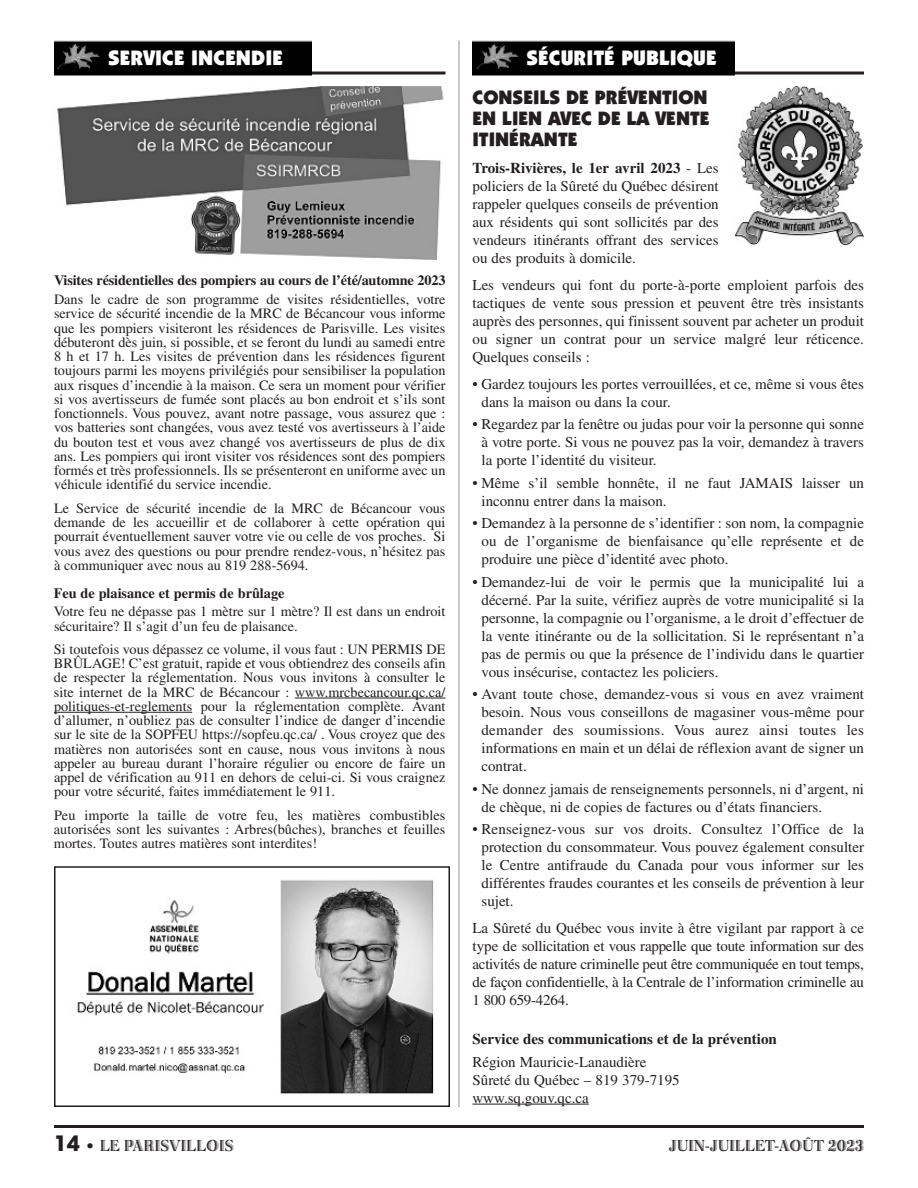
<style>
.page{position:relative;width:918px;height:1188px;background:#fff}
.page>*{position:absolute;margin:0;border:0;box-sizing:border-box;transform-origin:0 0}
.t1{font:900 21px "Itc Kabel";letter-spacing:.005em;color:#fff}
.t2{font:900 19.5px/21px "Itc Kabel";color:#231f20;text-align:justify}
.t3{font:16.5px "Bertie Plain";color:#231f20}
.t4{font:15px/18px "Times";color:#231f20;text-align:justify}
.t5{font:700 15px "Times";color:#231f20}
.t6{font:14.25px/14.2px "Times";color:#231f20;text-align:justify}
.t7{font:700 14.25px "Times";letter-spacing:-.01em;color:#231f20}
.s1{font-weight:700}
.s2{font-family:"Avant Garde";font-weight:700;font-size:21px}
.s3{font-family:"Frutiger";font-weight:900;font-style:italic;font-size:15px}
</style>
<div class="page">
<hr style="left:54px;top:1125px;width:810px;height:3px;background:#231f20">
<img style="left:77px;top:879px;width:357px;height:215px">
<div style="left:54px;top:866px;width:396px;height:241px;border:2px solid #231f20"></div>
<hr style="left:54px;top:72px;width:392px;height:3px;background:#231f20">
<img style="left:54px;top:40px;width:258px;height:36px">
<hr style="left:295px;top:698px;width:151px;height:1px;background:#231f20">
<hr style="left:54px;top:712px;width:138px;height:1px;background:#231f20">
<img style="left:57px;top:86px;width:387px;height:173px">
<hr style="left:459px;top:40px;width:1px;height:1067px;background:#939598">
<hr style="left:472px;top:72px;width:392px;height:3px;background:#231f20">
<img style="left:472px;top:40px;width:263px;height:36px">
<hr style="left:473px;top:1104px;width:116px;height:1px;background:#231f20">
<img style="left:735px;top:87px;width:129px;height:157px">
<h1 class="t1" style="left:108px;top:50px;width:176px">SERVICE INCENDIE</h1>
<p class="t7" style="left:54px;top:276px;width:393px">Visites résidentielles des pompiers au cours de l’été/automne 2023</p>
<p class="t6" style="left:54px;top:294px;width:393px">Dans le cadre de son programme de visites résidentielles, votre service de sécurité incendie de la MRC de Bécancour vous informe que les pompiers visiteront les résidences de Parisville. Les visites débuteront dès juin, si possible, et se feront du lundi au samedi entre 8 h et 17 h. Les visites de prévention dans les résidences figurent toujours parmi les moyens privilégiés pour sensibiliser la population aux risques d’incendie à la maison. Ce sera un moment pour vérifier si vos avertisseurs de fumée sont placés au bon endroit et s’ils sont fonctionnels. Vous pouvez, avant notre passage, vous assurez que : vos batteries sont changées, vous avez testé vos avertisseurs à l’aide du bouton test et vous avez changé vos avertisseurs de plus de dix ans. Les pompiers qui iront visiter vos résidences sont des pompiers formés et très professionnels. Ils se présenteront en uniforme avec un véhicule identifié du service incendie.</p>
<p class="t6" style="left:54px;top:502px;width:393px">Le Service de sécurité incendie de la MRC de Bécancour vous demande de les accueillir et de collaborer à cette opération qui pourrait éventuellement sauver votre vie ou celle de vos proches. Si vous avez des questions ou pour prendre rendez-vous, n’hésitez pas à communiquer avec nous au 819 288-5694.</p>
<p class="t7" style="left:54px;top:588px;width:232px">Feu de plaisance et permis de brûlage</p>
<p class="t6" style="left:54px;top:606px;width:393px">Votre feu ne dépasse pas 1 mètre sur 1 mètre? Il est dans un endroit sécuritaire? Il s’agit d’un feu de plaisance.</p>
<p class="t6" style="left:54px;top:643px;width:393px">Si toutefois vous dépassez ce volume, il vous faut : UN PERMIS DE BRÛLAGE! C’est gratuit, rapide et vous obtiendrez des conseils afin de respecter la réglementation. Nous vous invitons à consulter le site internet de la MRC de Bécancour : www.mrcbecancour.qc.ca/ politiques-et-reglements pour la réglementation complète. Avant d’allumer, n’oubliez pas de consulter l’indice de danger d’incendie sur le site de la SOPFEU https://sopfeu.qc.ca/ . Vous croyez que des matières non autorisées sont en cause, nous vous invitons à nous appeler au bureau durant l’horaire régulier ou encore de faire un appel de vérification au 911 en dehors de celui-ci. Si vous craignez pour votre sécurité, faites immédiatement le 911.</p>
<p class="t6" style="left:54px;top:809px;width:393px">Peu importe la taille de votre feu, les matières combustibles autorisées sont les suivantes : Arbres(bûches), branches et feuilles mortes. Toutes autres matières sont interdites!</p>
<h1 class="t1" style="left:526px;top:50px;width:192px">SÉCURITÉ PUBLIQUE</h1>
<h2 class="t2" style="left:473px;top:88px;width:239px">CONSEILS DE PRÉVENTION EN LIEN AVEC DE LA VENTE ITINÉRANTE</h2>
<p class="t4" style="left:473px;top:160px;width:248px"><span class="s1">Trois-Rivières, le 1er avril 2023</span> - Les policiers de la Sûreté du Québec désirent rappeler quelques conseils de prévention aux résidents qui sont sollicités par des vendeurs itinérants offrant des services ou des produits à domicile.</p>
<p class="t4" style="left:473px;top:277px;width:393px">Les vendeurs qui font du porte-à-porte emploient parfois des tactiques de vente sous pression et peuvent être très insistants auprès des personnes, qui finissent souvent par acheter un produit ou signer un contrat pour un service malgré leur réticence.<br>Quelques conseils :</p>
<p class="t4" style="left:482px;top:376px;width:384px;text-indent:-9px">• Gardez toujours les portes verrouillées, et ce, même si vous êtes dans la maison ou dans la cour.</p>
<p class="t4" style="left:482px;top:417px;width:384px;text-indent:-9px">• Regardez par la fenêtre ou judas pour voir la personne qui sonne à votre porte. Si vous ne pouvez pas la voir, demandez à travers la porte l’identité du visiteur.</p>
<p class="t4" style="left:482px;top:475px;width:384px;text-indent:-9px">• Même s’il semble honnête, il ne faut JAMAIS laisser un inconnu entrer dans la maison.</p>
<p class="t4" style="left:482px;top:516px;width:384px;text-indent:-9px">• Demandez à la personne de s’identifier : son nom, la compagnie ou de l’organisme de bienfaisance qu’elle représente et de produire une pièce d’identité avec photo.</p>
<p class="t4" style="left:482px;top:574px;width:384px;text-indent:-9px">• Demandez-lui de voir le permis que la municipalité lui a décerné. Par la suite, vérifiez auprès de votre municipalité si la personne, la compagnie ou l’organisme, a le droit d’effectuer de la vente itinérante ou de la sollicitation. Si le représentant n’a pas de permis ou que la présence de l’individu dans le quartier vous insécurise, contactez les policiers.</p>
<p class="t4" style="left:482px;top:687px;width:384px;text-indent:-9px">• Avant toute chose, demandez-vous si vous en avez vraiment besoin. Nous vous conseillons de magasiner vous-même pour demander des soumissions. Vous aurez ainsi toutes les informations en main et un délai de réflexion avant de signer un contrat.</p>
<p class="t4" style="left:482px;top:781px;width:384px;text-indent:-9px">• Ne donnez jamais de renseignements personnels, ni d’argent, ni de chèque, ni de copies de factures ou d’états financiers.</p>
<p class="t4" style="left:482px;top:822px;width:384px;text-indent:-9px">• Renseignez-vous sur vos droits. Consultez l’Office de la protection du consommateur. Vous pouvez également consulter le Centre antifraude du Canada pour vous informer sur les différentes fraudes courantes et les conseils de prévention à leur sujet.</p>
<p class="t4" style="left:473px;top:921px;width:393px">La Sûreté du Québec vous invite à être vigilant par rapport à ce type de sollicitation et vous rappelle que toute information sur des activités de nature criminelle peut être communiquée en tout temps, de façon confidentielle, à la Centrale de l’information criminelle au 1 800 659-4264.</p>
<p class="t5" style="left:473px;top:1034px;width:306px">Service des communications et de la prévention</p>
<p class="t4" style="left:473px;top:1054px;width:209px;text-align:left">Région Mauricie-Lanaudière<br>Sûreté du Québec – 819 379-7195 www.sq.gouv.qc.ca</p>
<p class="t3" style="left:54px;top:1140px;width:181px"><span class="s2">14</span> <span class="s3">•</span> LE PARISVILLOIS</p>
<p class="t3" style="left:669px;top:1140px;width:196px">JUIN-JUILLET-AOÛT 2023</p>
</div>
